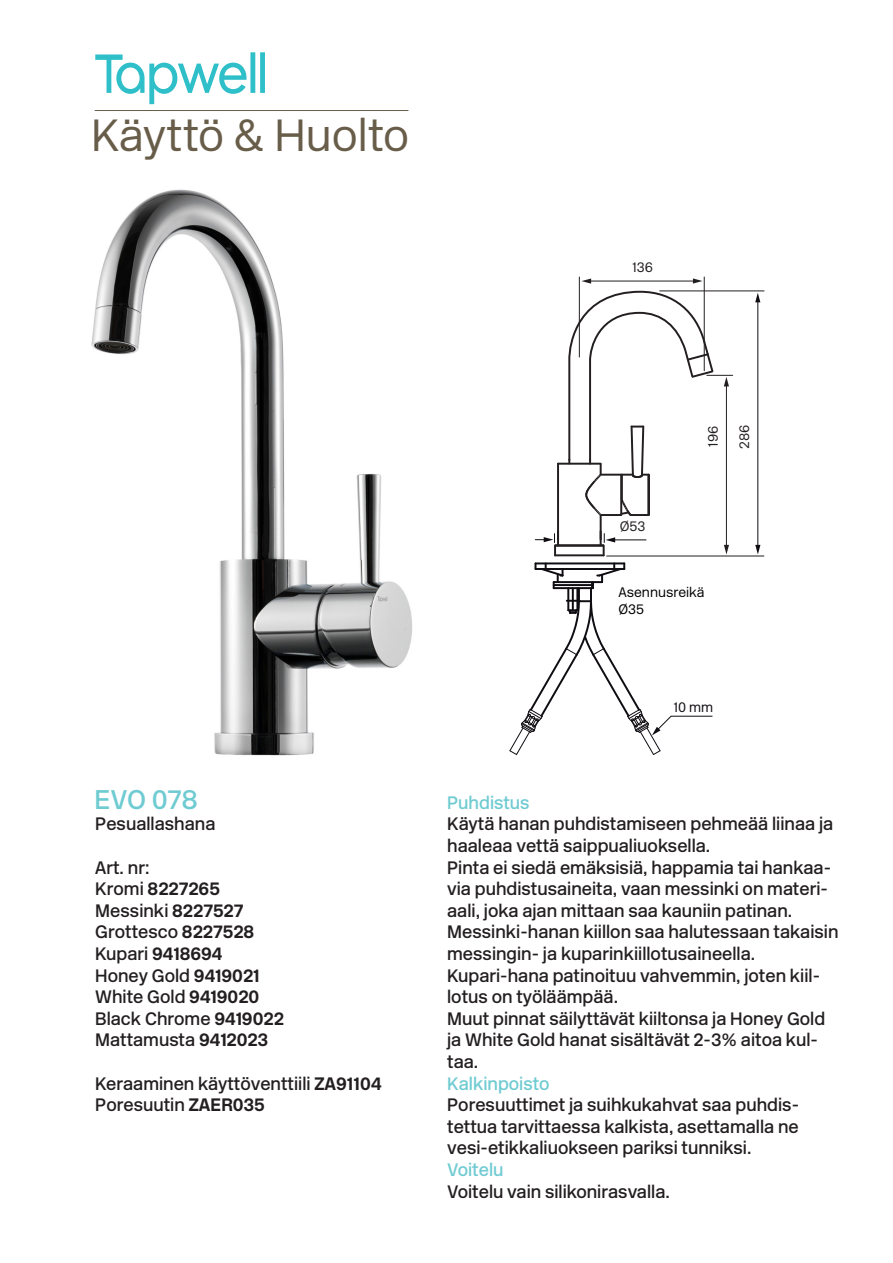
<style>
.page{position:relative;width:893px;height:1263px;background:#fff}
.page>*{position:absolute;margin:0;border:0;box-sizing:border-box;transform-origin:0 0}
.t1{font:300 45px "New Rail Alphabet";color:#685d49}
.t2{font:500 27px "New Rail Alphabet";color:#6fcbd2}
.t3{font:500 18px/21.6px "New Rail Alphabet";color:#231f20}
.t4{font:500 18px "New Rail Alphabet";color:#6fcbd2}
.t5{font:700 18px "New Rail Alphabet";color:#231f20}
.t6{font:300 13.8px/16.5px "New Rail Alphabet";color:#000}
.t7{font:300 13.8px "New Rail Alphabet";color:#231f20}
.t8{font:300 13.8px "New Rail Alphabet";color:#0f0c12}
.s1{font-weight:500}
.s2{font-weight:700}
</style>
<div class="page">
<hr style="left:95px;top:110px;width:313px;height:1px;background:#695e4a">
<hr style="left:557px;top:464px;width:2px;height:81px;background:#231f20">
<hr style="left:600px;top:515px;width:2px;height:30px;background:#231f20">
<hr style="left:555px;top:554px;width:49px;height:2px;background:#231f20">
<hr style="left:555px;top:545px;width:49px;height:2px;background:#231f20">
<hr style="left:555px;top:544px;width:48px;height:2px;background:#231f20">
<hr style="left:558px;top:463px;width:43px;height:2px;background:#231f20">
<hr style="left:579px;top:277px;width:1px;height:80px;background:#231f20">
<hr style="left:704px;top:277px;width:1px;height:94px;background:#231f20">
<hr style="left:607px;top:556px;width:157px;height:1px;background:#231f20">
<hr style="left:535px;top:562px;width:89px;height:2px;background:#0f0c12">
<svg style="left:509px;top:563px;width:204px;height:192px"></svg>
<hr style="left:589px;top:281px;width:106px;height:1px;background:#231f20">
<svg style="left:693px;top:278px;width:10px;height:6px"></svg>
<svg style="left:581px;top:278px;width:10px;height:6px"></svg>
<hr style="left:726px;top:385px;width:1px;height:162px;background:#231f20">
<svg style="left:724px;top:545px;width:5px;height:9px"></svg>
<hr style="left:660px;top:291px;width:104px;height:1px;background:#231f20">
<hr style="left:613px;top:540px;width:33px;height:1px;background:#0f0c12">
<svg style="left:535px;top:533px;width:24px;height:22px"></svg>
<hr style="left:757px;top:301px;width:1px;height:246px;background:#0f0c12">
<svg style="left:755px;top:545px;width:5px;height:9px"></svg>
<svg style="left:755px;top:293px;width:5px;height:9px"></svg>
<svg style="left:567px;top:290px;width:166px;height:227px"></svg>
<svg style="left:600px;top:531px;width:15px;height:24px"></svg>
<svg style="left:95px;top:52px;width:170px;height:52px"></svg>
<img style="left:91px;top:189px;width:321px;height:567px">
<p class="t1" style="left:91px;top:105px;width:320px">Käyttö &amp; Huolto</p>
<p class="t7" style="left:633px;top:258px;width:22px">136</p>
<p class="t2" style="left:95px;top:781px;width:105px">EVO 078</p>
<p class="t3" style="left:95px;top:813px;width:122px">Pesuallashana</p>
<p class="t3" style="left:95px;top:856px;width:56px">Art. nr:</p>
<p class="t5" style="left:95px;top:877px;width:126px"><span class="s1">Kromi</span> 8227265</p>
<p class="t3" style="left:95px;top:899px;width:150px">Messinki <span class="s2">8227527</span></p>
<p class="t3" style="left:95px;top:921px;width:160px">Grottesco <span class="s2">8227528</span></p>
<p class="t5" style="left:95px;top:942px;width:129px"><span class="s1">Kupari</span> 9418694</p>
<p class="t3" style="left:95px;top:964px;width:166px">Honey Gold <span class="s2">9419021</span></p>
<p class="t3" style="left:95px;top:986px;width:166px">White Gold <span class="s2">9419020</span></p>
<p class="t3" style="left:95px;top:1007px;width:190px">Black Chrome <span class="s2">9419022</span></p>
<p class="t3" style="left:95px;top:1029px;width:174px">Mattamusta <span class="s2">9412023</span></p>
<p class="t3" style="left:95px;top:1072px;width:288px">Keraaminen käyttöventtiili <span class="s2">ZA91104</span></p>
<p class="t3" style="left:95px;top:1094px;width:171px">Poresuutin <span class="s2">ZAER035</span></p>
<p class="t7" style="left:620px;top:517px;width:27px">Ø53</p>
<p class="t7" style="left:704px;top:447px;width:22px;rotate:-90deg">196</p>
<p class="t7" style="left:735px;top:449px;width:26px;rotate:-90deg">286</p>
<p class="t6" style="left:618px;top:584px;width:88px">Asennusreikä<br>Ø35</p>
<p class="t8" style="left:674px;top:698px;width:41px">10 mm</p>
<p class="t4" style="left:447px;top:790px;width:84px">Puhdistus</p>
<p class="t3" style="left:447px;top:813px;width:388px">Käytä hanan puhdistamiseen pehmeää liinaa ja haaleaa vettä saippualiuoksella.</p>
<p class="t3" style="left:447px;top:856px;width:385px">Pinta ei siedä emäksisiä, happamia tai hankaa&shy;via puhdistusaineita, vaan messinki on materi&shy;aali, joka ajan mittaan saa kauniin patinan.</p>
<p class="t3" style="left:447px;top:921px;width:393px">Messinki-hanan kiillon saa halutessaan takaisin messingin- ja kuparinkiillotusaineella.</p>
<p class="t3" style="left:447px;top:964px;width:374px">Kupari-hana patinoituu vahvemmin, joten kiil&shy;lotus on työläämpää.</p>
<p class="t3" style="left:447px;top:1007px;width:380px">Muut pinnat säilyttävät kiiltonsa ja Honey Gold ja White Gold hanat sisältävät 2-3% aitoa kul&shy;taa.</p>
<p class="t4" style="left:447px;top:1071px;width:104px">Kalkinpoisto</p>
<p class="t3" style="left:447px;top:1094px;width:353px;text-align:justify">Poresuuttimet ja suihkukahvat saa puhdis&shy;tettua tarvittaessa kalkista, asettamalla ne vesi-etikkaliuokseen pariksi tunniksi.</p>
<p class="t4" style="left:447px;top:1158px;width:58px">Voitelu</p>
<p class="t3" style="left:447px;top:1180px;width:224px">Voitelu vain silikonirasvalla.</p>
</div>
